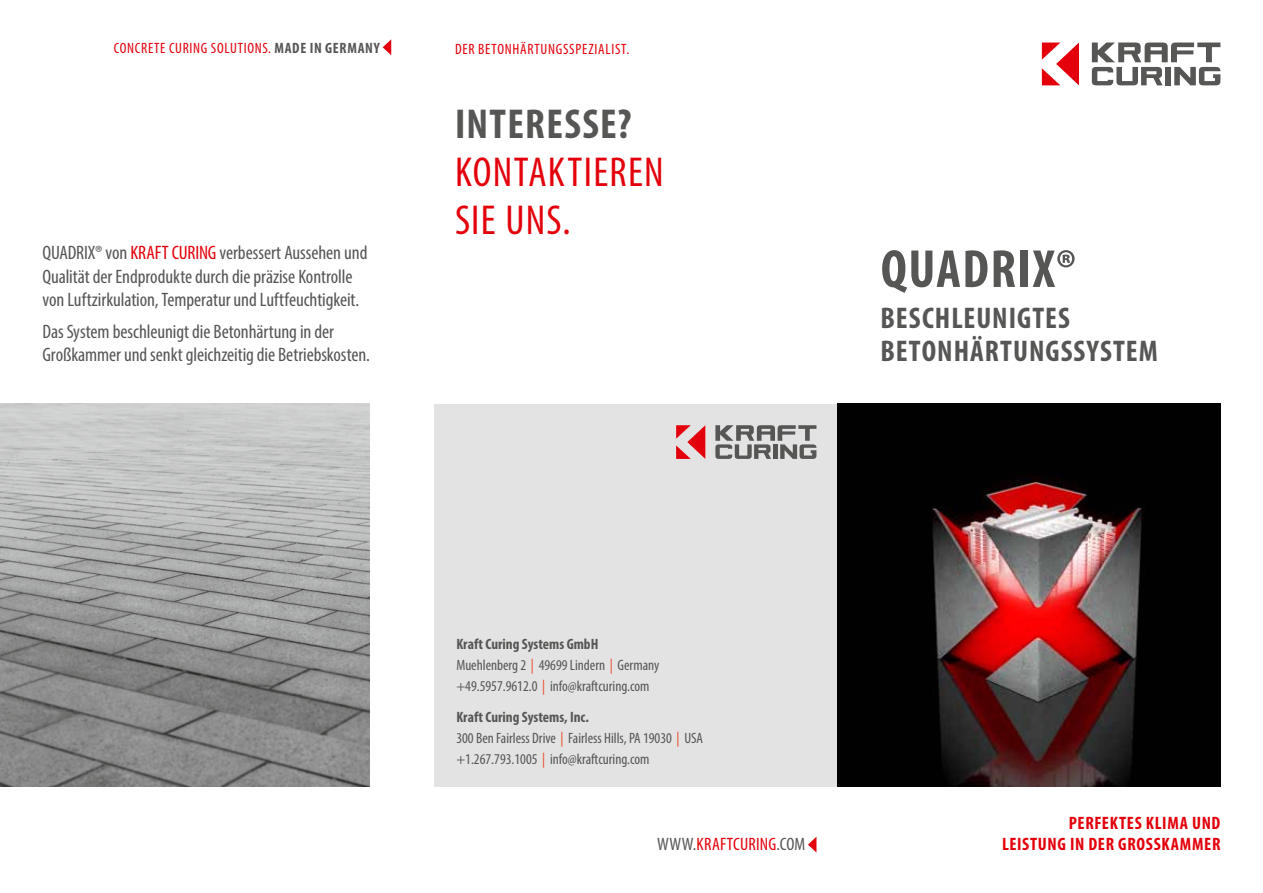
<style>
.page{position:relative;width:1263px;height:893px;background:#fff}
.page>*{position:absolute;margin:0;border:0;box-sizing:border-box;transform-origin:0 0}
.t1{font:700 condensed 54px "Myriad Pro";letter-spacing:.03em;color:#565655}
.t2{font:condensed 42px/48px "Myriad Pro";letter-spacing:.03em;color:#e3000b}
.t3{font:700 condensed 42px "Myriad Pro";letter-spacing:.03em;color:#565655}
.t4{font:700 condensed 30px/33px "Myriad Pro";letter-spacing:.035em;color:#565655}
.t5{font:condensed 19.5px/23.4px "Myriad Pro";letter-spacing:-.005em;color:#565655}
.t6{font:700 condensed 18px/21.6px "Myriad Pro";letter-spacing:.035em;color:#e3000b;text-align:right}
.t7{font:condensed 18px "Myriad Pro";letter-spacing:.015em;color:#e3000b}
.t8{font:condensed 15px/21px "Myriad Pro";color:#565655}
.t9{font:condensed 15px "Myriad Pro";letter-spacing:.05em;color:#e3000b}
.s1{font-weight:700;color:#565655}
.s2{color:#e3000b}
.s3{font-weight:700}
.s4{color:#ea4d33}
.s5{color:#565655}
</style>
<div class="page">
<div style="left:434px;top:404px;width:404px;height:383px;background:#e3e3e3"></div>
<svg style="left:383px;top:39px;width:8px;height:16px"></svg>
<svg style="left:808px;top:837px;width:8px;height:15px"></svg>
<svg style="left:1092px;top:43px;width:128px;height:42px"></svg>
<svg style="left:1042px;top:43px;width:37px;height:42px"></svg>
<svg style="left:715px;top:425px;width:101px;height:34px"></svg>
<svg style="left:676px;top:425px;width:29px;height:34px"></svg>
<img style="left:0;top:404px;width:370px;height:383px">
<img style="left:838px;top:404px;width:382px;height:383px">
<p class="t9" style="left:114px;top:39px;width:267px">CONCRETE CURING SOLUTIONS. <span class="s1">MADE IN GERMANY</span></p>
<p class="t5" style="left:43px;top:241px;width:326px">QUADRIX® von <span class="s2">KRAFT CURING</span> verbessert Aussehen und<br>Qualität der Endprodukte durch die präzise Kontrolle von Luftzirkulation, Temperatur und Luftfeuchtigkeit.</p>
<p class="t5" style="left:43px;top:320px;width:329px">Das System beschleunigt die Betonhärtung in der<br>Großkammer und senkt gleichzeitig die Betriebskosten.</p>
<p class="t9" style="left:455px;top:40px;width:176px">DER BETONHÄRTUNGSSPEZIALIST.</p>
<h2 class="t3" style="left:455px;top:98px;width:178px">INTERESSE?</h2>
<h2 class="t2" style="left:455px;top:147px;width:210px">KONTAKTIEREN<br>SIE UNS.</h2>
<h1 class="t1" style="left:881px;top:235px;width:197px">QUADRIX®</h1>
<h3 class="t4" style="left:880px;top:301px;width:279px">BESCHLEUNIGTES<br>BETONHÄRTUNGSSYSTEM</h3>
<p class="t8" style="left:456px;top:633px;width:204px"><span class="s3">Kraft Curing Systems GmbH<br></span>Muehlenberg 2 <span class="s4">|</span> 49699 Lindern <span class="s4">|</span> Germany +49.5957.9612.0 <span class="s4">|</span> info@kraftcuring.com</p>
<p class="t8" style="left:456px;top:706px;width:248px"><span class="s3">Kraft Curing Systems, Inc.<br></span>300 Ben Fairless Drive <span class="s4">|</span> Fairless Hills, PA 19030 <span class="s4">|</span> USA +1.267.793.1005 <span class="s4">|</span> info@kraftcuring.com</p>
<p class="t7" style="left:657px;top:834px;width:150px"><span class="s5">WWW.</span>KRAFTCURING<span class="s5">.COM</span></p>
<p class="t6" style="left:1002px;top:812px;width:220px">PERFEKTES KLIMA UND<br>LEISTUNG IN DER GROSSKAMMER</p>
</div>
